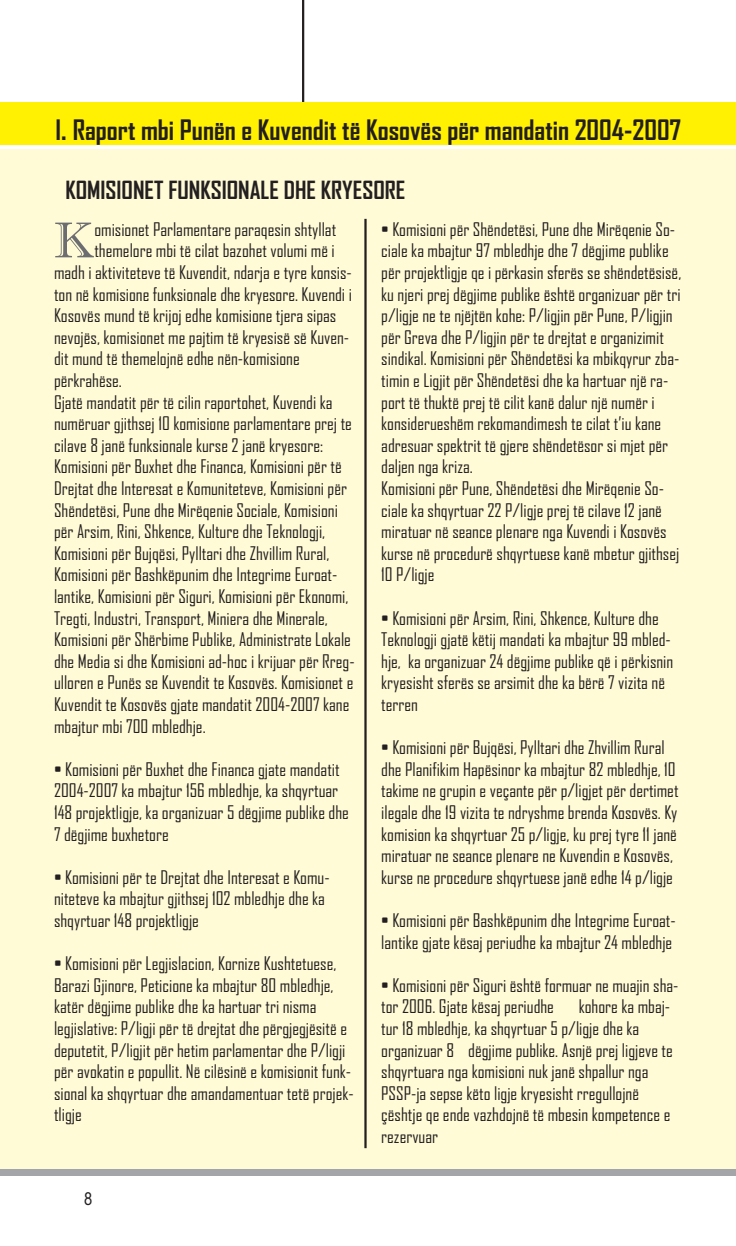
<style>
.page{position:relative;width:736px;height:1246px;background:#fff}
.page>*{position:absolute;margin:0;border:0;box-sizing:border-box;transform-origin:0 0}
.t1{font:50.4px "Imprint MT Shadow";color:#6c6d70}
.t2{font:700 27px "Agency FB";color:#231f20}
.t3{font:700 24px "Agency FB";color:#231f20}
.t4{font:18px/21.6px "Agency FB";color:#231f20}
.t5{font:18px "Arial Narrow";color:#231f20}
.s1{font-size:30px}
</style>
<div class="page">
<div style="left:0;top:149px;width:735px;height:1020px;background:#fffbd6"></div>
<div style="left:0;top:1169px;width:735px;height:7px;background:#a4a5a9"></div>
<hr style="left:364px;top:219px;width:2px;height:929px;background:#231f20">
<hr style="left:302px;top:0;width:2px;height:144px;background:#231f20">
<div style="left:0;top:103px;width:735px;height:42px;background:#fff101"></div>
<h2 class="t2" style="left:55px;top:115px;width:627px">I<span class="s1">.</span> Raport mbi Punën e Kuvendit të Kosovës për mandatin 2004-2007</h2>
<h3 class="t3" style="left:65px;top:176px;width:341px">KOMISIONET FUNKSIONALE DHE KRYESORE</h3>
<h1 class="t1" style="left:54px;top:210px;width:42px">K</h1>
<p class="t4" style="left:94px;top:219px;width:243px">omisionet Parlamentare paraqesin shtyllat</p>
<p class="t4" style="left:94px;top:240px;width:242px">themelore mbi të cilat bazohet volumi më i</p>
<p class="t4" style="left:54px;top:262px;width:299px">madh i aktiviteteve të Kuvendit, ndarja e tyre konsis-</p>
<p class="t4" style="left:54px;top:284px;width:299px">ton në komisione funksionale dhe kryesore. Kuvendi i</p>
<p class="t4" style="left:54px;top:305px;width:284px">Kosovës mund të krijoj edhe komisione tjera sipas</p>
<p class="t4" style="left:54px;top:327px;width:297px">nevojës, komisionet me pajtim të kryesisë së Kuven-</p>
<p class="t4" style="left:54px;top:348px;width:247px">dit mund të themelojnë edhe nën-komisione</p>
<p class="t4" style="left:54px;top:370px;width:69px">përkrahëse.</p>
<p class="t4" style="left:54px;top:392px;width:280px">Gjatë mandatit për të cilin raportohet, Kuvendi ka</p>
<p class="t4" style="left:54px;top:413px;width:299px">numëruar gjithsej 10 komisione parlamentare prej te</p>
<p class="t4" style="left:54px;top:435px;width:270px">cilave 8 janë funksionale kurse 2 janë kryesore:</p>
<p class="t4" style="left:54px;top:456px;width:289px">Komisioni për Buxhet dhe Financa, Komisioni për të</p>
<p class="t4" style="left:54px;top:478px;width:294px">Drejtat dhe Interesat e Komuniteteve, Komisioni për</p>
<p class="t4" style="left:54px;top:500px;width:285px">Shëndetësi, Pune dhe Mirëqenie Sociale, Komisioni</p>
<p class="t4" style="left:54px;top:521px;width:273px">për Arsim, Rini, Shkence, Kulture dhe Teknologji,</p>
<p class="t4" style="left:54px;top:543px;width:277px">Komisioni për Bujqësi, Pylltari dhe Zhvillim Rural,</p>
<p class="t4" style="left:54px;top:564px;width:285px">Komisioni për Bashkëpunim dhe Integrime Euroat-</p>
<p class="t4" style="left:54px;top:586px;width:296px">lantike, Komisioni për Siguri, Komisioni për Ekonomi,</p>
<p class="t4" style="left:54px;top:608px;width:275px">Tregti, Industri, Transport, Miniera dhe Minerale,</p>
<p class="t4" style="left:54px;top:629px;width:298px">Komisioni për Shërbime Publike, Administrate Lokale</p>
<p class="t4" style="left:54px;top:651px;width:302px">dhe Media si dhe Komisioni ad-hoc i krijuar për Rreg-</p>
<p class="t4" style="left:54px;top:672px;width:301px">ulloren e Punës se Kuvendit te Kosovës. Komisionet e</p>
<p class="t4" style="left:54px;top:694px;width:297px">Kuvendit te Kosovës gjate mandatit 2004-2007 kane</p>
<p class="t4" style="left:54px;top:716px;width:153px">mbajtur mbi 700 mbledhje.</p>
<p class="t4" style="left:54px;top:759px;width:296px">• Komisioni për Buxhet dhe Financa gjate mandatit 2004-2007 ka mbajtur 156 mbledhje, ka shqyrtuar 148 projektligje, ka organizuar 5 dëgjime publike dhe 7 dëgjime buxhetore</p>
<p class="t4" style="left:54px;top:867px;width:277px">• Komisioni për te Drejtat dhe Interesat e Komu&shy;niteteve ka mbajtur gjithsej 102 mbledhje dhe ka shqyrtuar 148 projektligje</p>
<p class="t4" style="left:54px;top:953px;width:301px">• Komisioni për Legjislacion, Kornize Kushtetuese, Barazi Gjinore, Peticione ka mbajtur 80 mbledhje, katër dëgjime publike dhe ka hartuar tri nisma legjislative: P/ligji për të drejtat dhe përgjegjësitë e deputetit, P/ligjit për hetim parlamentar dhe P/ligji për avokatin e popullit. Në cilësinë e komisionit funk&shy;sional ka shqyrtuar dhe amandamentuar tetë projek&shy;tligje</p>
<p class="t5" style="left:84px;top:1188px;width:10px">8</p>
<p class="t4" style="left:381px;top:219px;width:301px">• Komisioni për Shëndetësi, Pune dhe Mirëqenie So&shy;ciale ka mbajtur 97 mbledhje dhe 7 dëgjime publike për projektligje qe i përkasin sferës se shëndetësisë, ku njeri prej dëgjime publike është organizuar për tri p/ligje ne te njëjtën kohe: P/ligjin për Pune, P/ligjin për Greva dhe P/ligjin për te drejtat e organizimit sindikal. Komisioni për Shëndetësi ka mbikqyrur zba&shy;timin e Ligjit për Shëndetësi dhe ka hartuar një ra&shy;port të thuktë prej të cilit kanë dalur një numër i konsiderueshëm rekomandimesh te cilat t’iu kane adresuar spektrit të gjere shëndetësor si mjet për daljen nga kriza.<br>Komisioni për Pune, Shëndetësi dhe Mirëqenie So&shy;ciale ka shqyrtuar 22 P/ligje prej të cilave 12 janë miratuar në seance plenare nga Kuvendi i Kosovës kurse në procedurë shqyrtuese kanë mbetur gjithsej 10 P/ligje</p>
<p class="t4" style="left:381px;top:608px;width:293px">• Komisioni për Arsim, Rini, Shkence, Kulture dhe Teknologji gjatë këtij mandati ka mbajtur 99 mbled&shy;hje, ka organizuar 24 dëgjime publike që i përkisnin kryesisht sferës se arsimit dhe ka bërë 7 vizita në terren</p>
<p class="t4" style="left:381px;top:737px;width:299px">• Komisioni për Bujqësi, Pylltari dhe Zhvillim Rural dhe Planifikim Hapësinor ka mbajtur 82 mbledhje, 10 takime ne grupin e veçante për p/ligjet për dertimet ilegale dhe 19 vizita te ndryshme brenda Kosovës. Ky komision ka shqyrtuar 25 p/ligje, ku prej tyre 11 janë miratuar ne seance plenare ne Kuvendin e Kosovës, kurse ne procedure shqyrtuese janë edhe 14 p/ligje</p>
<p class="t4" style="left:381px;top:910px;width:296px">• Komisioni për Bashkëpunim dhe Integrime Euroat&shy;lantike gjate kësaj periudhe ka mbajtur 24 mbledhje</p>
<p class="t4" style="left:381px;top:975px;width:299px">• Komisioni për Siguri është formuar ne muajin sha&shy;tor 2006. Gjate kësaj periudhe</p>
<p class="t4" style="left:381px;top:996px;width:293px;text-indent:197px">kohore ka mbaj&shy;tur 18 mbledhje, ka shqyrtuar 5 p/ligje dhe ka organizuar 8 dëgjime publike. Asnjë prej ligjeve te shqyrtuara nga komisioni nuk janë shpallur nga PSSP-ja sepse këto ligje kryesisht rregullojnë çështje qe ende vazhdojnë të mbesin kompetence e rezervuar</p>
</div>
